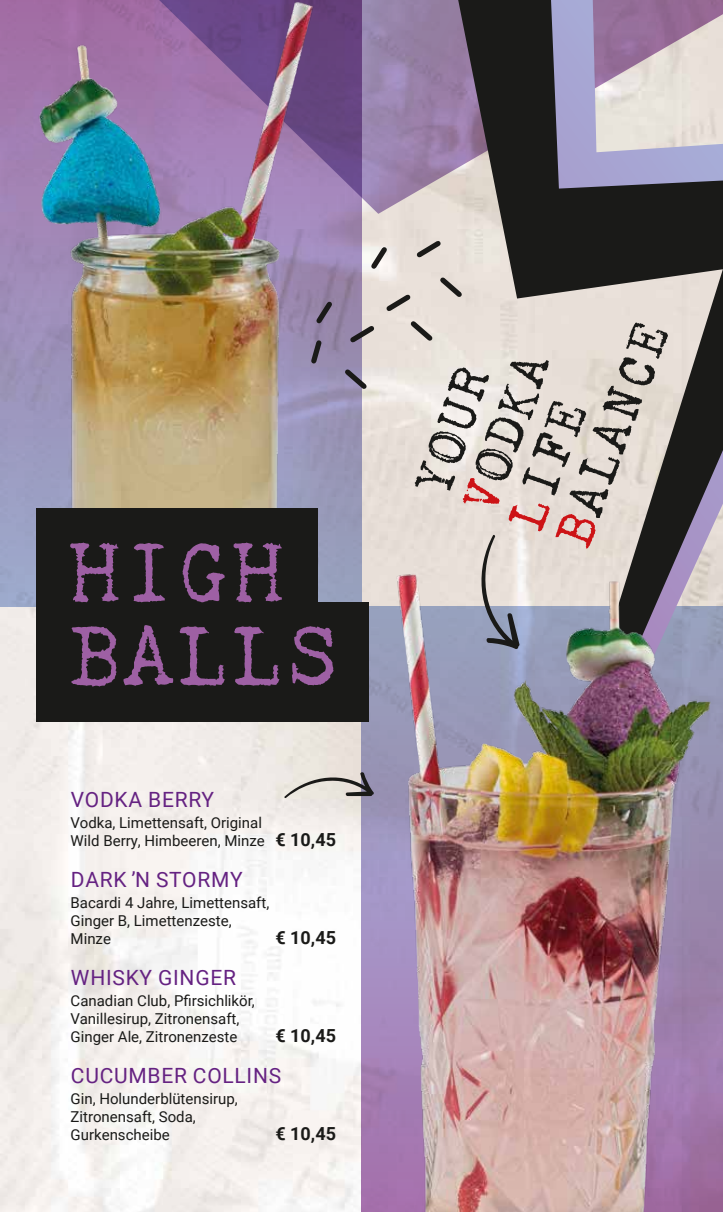
<style>
.page{position:relative;width:723px;height:1212px;background:#fff}
.page>*{position:absolute;margin:0;border:0;box-sizing:border-box;transform-origin:0 0}
.t1{font:89.85px/83.6px "Kingthings Trypewriter 2";letter-spacing:.02em;color:#9e60a4}
.t2{font:54.75px/49.9px "Kingthings Trypewriter 2";color:#1a1a18}
.t3{font:21px "Roboto";letter-spacing:.035em;color:#652282}
.t4{font:700 18px "Roboto";color:#1a1a18}
.t5{font:15px/18px "Roboto";color:#1a1a18}
.s1{font-weight:700;font-size:18px}
.s2{color:#cd1316}
</style>
<div class="page">
<img style="left:0;top:606px;width:361px;height:606px">
<svg style="left:361px;top:678px;width:18px;height:534px;background:#a189b9"></svg>
<div style="left:0;top:0;width:361px;height:606px;background:linear-gradient(to bottom,#a36ea6,#9babca)"></div>
<svg style="left:284px;top:770px;width:90px;height:28px;background:#bdb9b5"></svg>
<img style="left:28px;top:0;width:430px;height:678px">
<svg style="left:458px;top:0;width:265px;height:569px;background:#9b9497"></svg>
<img style="left:379px;top:569px;width:344px;height:643px">
<div style="left:37px;top:508px;width:281px;height:113px;background:#1a1a18"></div>
<div style="left:37px;top:602px;width:332px;height:119px;background:#1a1a18"></div>
<h1 class="t1" style="left:68px;top:530px;width:273px">HIGH<br>BALLS</h1>
<h3 class="t3" style="left:71px;top:785px;width:145px">VODKA BERRY</h3>
<p class="t5" style="left:71px;top:813px;width:267px">Vodka, Limettensaft, Original<br>Wild Berry, Himbeeren, Minze <span class="s1">€ 10,45</span></p>
<h3 class="t3" style="left:71px;top:865px;width:173px">DARK ’N STORMY</h3>
<p class="t5" style="left:71px;top:893px;width:200px">Bacardi 4 Jahre, Limettensaft,<br>Ginger B, Limettenzeste,<br>Minze</p>
<p class="t4" style="left:275px;top:925px;width:62px">€ 10,45</p>
<h3 class="t3" style="left:71px;top:963px;width:166px">WHISKY GINGER</h3>
<p class="t5" style="left:71px;top:991px;width:186px">Canadian Club, Pfirsichlikör,<br>Vanillesirup, Zitronensaft,<br>Ginger Ale, Zitronenzeste</p>
<p class="t4" style="left:275px;top:1023px;width:62px">€ 10,45</p>
<h3 class="t3" style="left:71px;top:1061px;width:212px">CUCUMBER COLLINS</h3>
<p class="t5" style="left:71px;top:1089px;width:169px">Gin, Holunderblütensirup,<br>Zitronensaft, Soda,<br>Gurkenscheibe</p>
<p class="t4" style="left:275px;top:1121px;width:62px">€ 10,45</p>
<h2 class="t2" style="left:406px;top:485px;width:236px;rotate:-70deg">YOUR<br><span class="s2">V</span>ODKA<br><span class="s2">L</span>IFE<br><span class="s2">B</span>ALANCE</h2>
</div>
